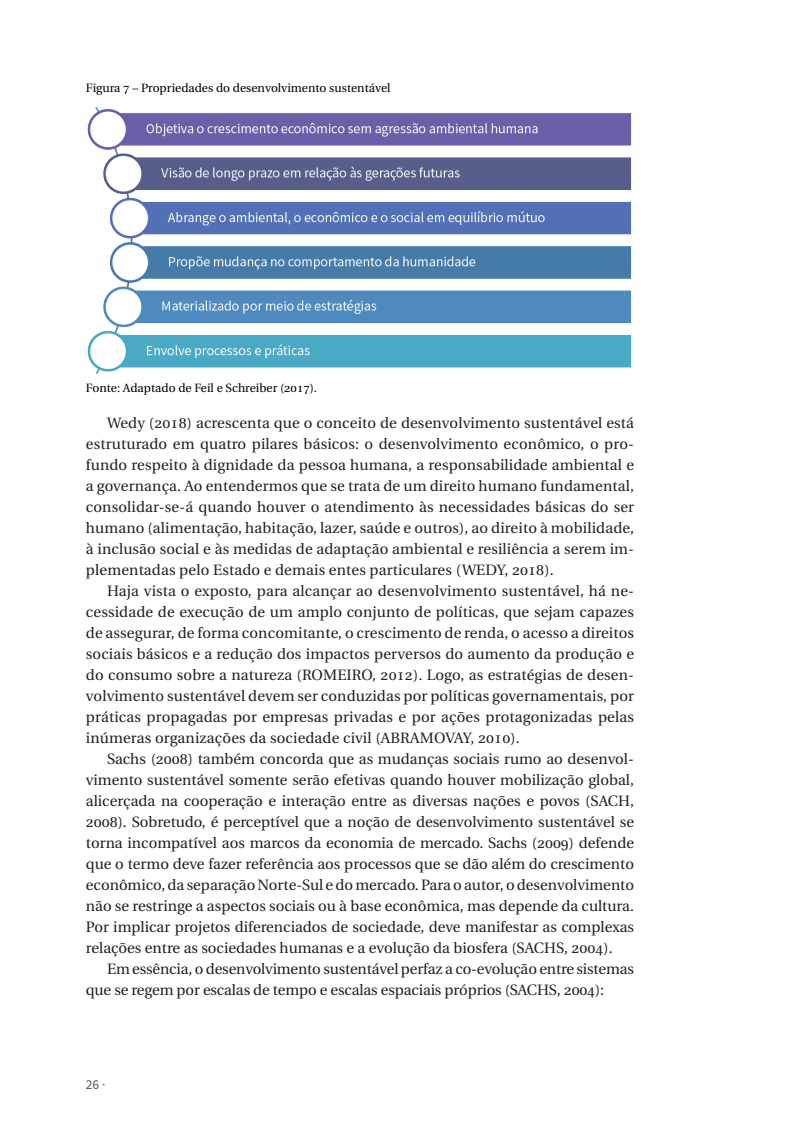
<style>
.page{position:relative;width:808px;height:1144px;background:#fff}
.page>*{position:absolute;margin:0;border:0;box-sizing:border-box;transform-origin:0 0}
.t1{font:15px/21px "Heuristica";color:#212121;text-align:justify}
.t2{font:13.5px "Source Sans Variable";color:#575756}
.t3{font:12px "Heuristica";color:#000}
</style>
<div class="page">
<img style="left:87px;top:107px;width:545px;height:267px">
<p class="t3" style="left:86px;top:79px;width:306px">Figura 7 – Propriedades do desenvolvimento sustentável</p>
<p class="t3" style="left:86px;top:379px;width:233px">Fonte: Adaptado de Feil e Schreiber (2017).</p>
<p class="t1" style="left:86px;top:413px;width:550px;text-indent:21px">Wedy (2018) acrescenta que o conceito de desenvolvimento sustentável está estruturado em quatro pilares básicos: o desenvolvimento econômico, o pro&shy;fundo respeito à dignidade da pessoa humana, a responsabilidade ambiental e a governança. Ao entendermos que se trata de um direito humano fundamental, consolidar-se-á quando houver o atendimento às necessidades básicas do ser humano (alimentação, habitação, lazer, saúde e outros), ao direito à mobilidade, à inclusão social e às medidas de adaptação ambiental e resiliência a serem im&shy;plementadas pelo Estado e demais entes particulares (WEDY, 2018).</p>
<p class="t1" style="left:86px;top:581px;width:550px;text-indent:21px">Haja vista o exposto, para alcançar ao desenvolvimento sustentável, há ne&shy;cessidade de execução de um amplo conjunto de políticas, que sejam capazes de assegurar, de forma concomitante, o crescimento de renda, o acesso a direitos sociais básicos e a redução dos impactos perversos do aumento da produção e do consumo sobre a natureza (ROMEIRO, 2012). Logo, as estratégias de desen&shy;volvimento sustentável devem ser conduzidas por políticas governamentais, por práticas propagadas por empresas privadas e por ações protagonizadas pelas inúmeras organizações da sociedade civil (ABRAMOVAY, 2010).</p>
<p class="t1" style="left:86px;top:749px;width:550px;text-indent:21px">Sachs (2008) também concorda que as mudanças sociais rumo ao desenvol&shy;vimento sustentável somente serão efetivas quando houver mobilização global, alicerçada na cooperação e interação entre as diversas nações e povos (SACH, 2008). Sobretudo, é perceptível que a noção de desenvolvimento sustentável se torna incompatível aos marcos da economia de mercado. Sachs (2009) defende que o termo deve fazer referência aos processos que se dão além do crescimento econômico, da separação Norte-Sul e do mercado. Para o autor, o desenvolvimento não se restringe a aspectos sociais ou à base econômica, mas depende da cultura.<br>Por implicar projetos diferenciados de sociedade, deve manifestar as complexas relações entre as sociedades humanas e a evolução da biosfera (SACHS, 2004).</p>
<p class="t1" style="left:86px;top:959px;width:550px;text-indent:21px">Em essência, o desenvolvimento sustentável perfaz a co-evolução entre sistemas que se regem por escalas de tempo e escalas espaciais próprios (SACHS, 2004):</p>
<p class="t2" style="left:86px;top:1076px;width:21px">26 ·</p>
</div>
